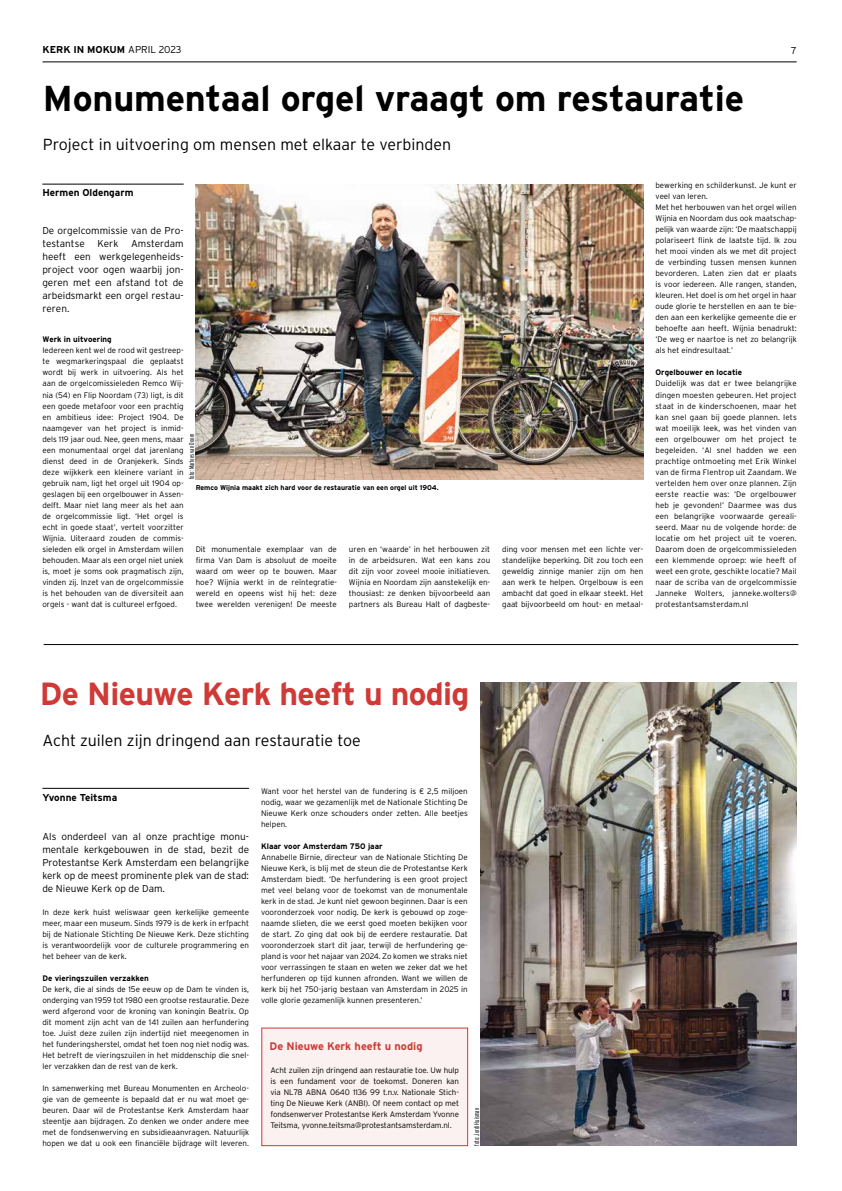
<style>
.page{position:relative;width:842px;height:1191px;background:#fff}
.page>*{position:absolute;margin:0;border:0;box-sizing:border-box;transform-origin:0 0}
.t1{font:700 36px "Interstate";letter-spacing:-.005em;color:#000}
.t2{font:700 32px "Interstate";letter-spacing:-.02em;color:#cf3a37}
.t3{font:300 16px "Interstate";color:#000}
.t4{font:700 11px "Interstate";color:#cf3a37}
.t5{font:300 10px/13px "Interstate";color:#000;text-align:justify}
.t6{font:700 10px "Interstate";color:#000}
.t7{font:300 8px/11px "Interstate";color:#000;text-align:justify}
.t8{font:700 8px "Interstate";color:#000}
.t9{font:700 7px "Interstate";color:#000}
.t10{font:300 7px "Interstate Compressed";color:#000}
.s1{font-weight:300}
</style>
<div class="page">
<div style="left:262px;top:1028px;width:206px;height:117px;background:#fbf1f1"></div>
<hr style="left:43px;top:62px;width:754px;height:1px;background:#000">
<img style="left:480px;top:682px;width:317px;height:463px">
<img style="left:196px;top:184px;width:447px;height:295px">
<hr style="left:42px;top:788px;width:207px;height:1px;background:#000">
<hr style="left:42px;top:184px;width:142px;height:1px;background:#000">
<hr style="left:44px;top:644px;width:754px;height:1px;background:#000">
<p class="t6" style="left:43px;top:44px;width:141px">KERK IN MOKUM <span class="s1">APRIL 2023</span></p>
<p class="t5" style="left:791px;top:43px;width:7px">7</p>
<h1 class="t1" style="left:43px;top:79px;width:703px">Monumentaal orgel vraagt om restauratie</h1>
<h3 class="t3" style="left:43px;top:135px;width:410px">Project in uitvoering om mensen met elkaar te verbinden</h3>
<p class="t6" style="left:42px;top:187px;width:93px">Hermen Oldengarm</p>
<p class="t5" style="left:42px;top:224px;width:143px">De orgelcommissie van de Pro&shy;testantse</p>
<p class="t5" style="left:42px;top:237px;width:143px;text-indent:89px">Amsterdam heeft een werkgelegenheids&shy;project voor ogen waarbij jon&shy;geren met een afstand tot de arbeidsmarkt een orgel restau&shy;reren.</p>
<p class="t8" style="left:42px;top:335px;width:71px">Werk in uitvoering</p>
<p class="t7" style="left:42px;top:345px;width:143px">Iedereen kent wel de rood wit gestreep&shy;te wegmarkeringspaal die geplaatst wordt bij werk in uitvoering. Als het aan de orgelcomissieleden Remco Wij&shy;nia (54) en Flip Noordam (73) ligt, is dit een goede metafoor voor een prachtig en ambitieus idee: Project 1904. De naamgever van het project is inmid&shy;dels 119 jaar oud. Nee, geen mens, maar een monumentaal orgel dat jarenlang dienst deed in de Oranjekerk. Sinds deze wijkkerk een kleinere variant in gebruik nam, ligt het orgel uit 1904 op&shy;geslagen bij een orgelbouwer in Assen&shy;delft. Maar niet lang meer als het aan de orgelcommissie ligt. ‘Het orgel is echt in goede staat’, vertelt voorzitter Wijnia. Uiteraard zouden de commis&shy;sieleden elk orgel in Amsterdam willen behouden. Maar als een orgel niet uniek is, moet je soms ook pragmatisch zijn, vinden zij. Inzet van de orgelcommissie is het behouden van de diversiteit aan orgels - want dat is cultureel erfgoed.</p>
<p class="t5" style="left:97px;top:237px;width:22px">Kerk</p>
<p class="t10" style="left:188px;top:479px;width:47px;rotate:-90deg">foto: Marloes van Doorn</p>
<p class="t9" style="left:196px;top:483px;width:244px">Remco Wijnia maakt zich hard voor de restauratie van een orgel uit 1904.</p>
<p class="t7" style="left:196px;top:543px;width:143px">Dit monumentale exemplaar van de firma Van Dam is absoluut de moeite waard om weer op te bouwen. Maar hoe? Wijnia werkt in de reïntegratie&shy;wereld en opeens wist hij het: deze twee werelden verenigen! De meeste</p>
<p class="t7" style="left:349px;top:543px;width:143px">uren en ‘waarde’ in het herbouwen zit in de arbeidsuren. Wat een kans zou dit zijn voor zoveel mooie initiatieven.<br>Wijnia en Noordam zijn aanstekelijk en&shy;thousiast: ze denken bijvoorbeeld aan partners als Bureau Halt of dagbeste-</p>
<p class="t7" style="left:502px;top:543px;width:143px">ding voor mensen met een lichte ver&shy;standelijke beperking. Dit zou toch een geweldig zinnige manier zijn om hen aan werk te helpen. Orgelbouw is een ambacht dat goed in elkaar steekt. Het gaat bijvoorbeeld om hout- en metaal-</p>
<p class="t7" style="left:655px;top:180px;width:143px;text-align:left">bewerking en schilderkunst. Je kunt er veel van leren.<br>Met het herbouwen van het orgel willen Wijnia en Noordam dus ook maatschap&shy;pelijk van waarde zijn: ‘De maatschappij polariseert flink de laatste tijd. Ik zou het mooi vinden als we met dit project de verbinding tussen mensen kunnen bevorderen. Laten zien dat er plaats is voor iedereen. Alle rangen, standen, kleuren. Het doel is om het orgel in haar oude glorie te herstellen en aan te bie&shy;den aan een kerkelijke gemeente die er behoefte aan heeft. Wijnia benadrukt: ‘De weg er naartoe is net zo belangrijk als het eindresultaat.’</p>
<p class="t8" style="left:655px;top:368px;width:88px">Orgelbouwer en locatie</p>
<p class="t7" style="left:655px;top:378px;width:143px">Duidelijk was dat er twee belangrijke dingen moesten gebeuren. Het project staat in de kinderschoenen, maar het kan snel gaan bij goede plannen. Iets wat moeilijk leek, was het vinden van een orgelbouwer om het project te begeleiden. ‘Al snel hadden we een prachtige ontmoeting met Erik Winkel van de firma Flentrop uit Zaandam. We vertelden hem over onze plannen. Zijn eerste reactie was: ‘De orgelbouwer heb je gevonden!’ Daarmee was dus een belangrijke voorwaarde gereali&shy;seerd. Maar nu de volgende horde: de locatie om het project uit te voeren.<br>Daarom doen de orgelcommissieleden een klemmende oproep: wie heeft of weet een grote, geschikte locatie? Mail naar de scriba van de orgelcommissie Janneke Wolters, janneke.wolters@ protestantsamsterdam.nl</p>
<h2 class="t2" style="left:40px;top:676px;width:431px">De Nieuwe Kerk heeft u nodig</h2>
<h3 class="t3" style="left:43px;top:731px;width:320px">Acht zuilen zijn dringend aan restauratie toe</h3>
<p class="t6" style="left:42px;top:791px;width:76px">Yvonne Teitsma</p>
<p class="t5" style="left:42px;top:829px;width:208px">Als onderdeel van al onze prachtige monu&shy;mentale kerkgebouwen in de stad, bezit de Protestantse Kerk Amsterdam een belangrijke kerk op de meest prominente plek van de stad: de Nieuwe Kerk op de Dam.</p>
<p class="t7" style="left:42px;top:906px;width:208px">In deze kerk huist weliswaar geen kerkelijke gemeente meer, maar een museum. Sinds 1979 is de kerk in erfpacht bij de Nationale Stichting De Nieuwe Kerk. Deze stichting is verantwoordelijk voor de culturele programmering en het beheer van de kerk.</p>
<p class="t8" style="left:42px;top:973px;width:108px">De vieringszuilen verzakken</p>
<p class="t7" style="left:42px;top:983px;width:208px">De kerk, die al sinds de 15e eeuw op de Dam te vinden is, onderging van 1959 tot 1980 een grootse restauratie. Deze werd afgerond voor de kroning van koningin Beatrix. Op dit moment zijn acht van de 141 zuilen aan herfundering toe. Juist deze zuilen zijn indertijd niet meegenomen in het funderingsherstel, omdat het toen nog niet nodig was.<br>Het betreft de vieringszuilen in het middenschip die snel&shy;ler verzakken dan de rest van de kerk.</p>
<p class="t7" style="left:42px;top:1082px;width:208px">In samenwerking met Bureau Monumenten en Archeolo&shy;gie van de gemeente is bepaald dat er nu wat moet ge&shy;beuren. Daar wil de Protestantse Kerk Amsterdam haar steentje aan bijdragen. Zo denken we onder andere mee met de fondsenwerving en subsidieaanvragen. Natuurlijk hopen we dat u ook een financiële bijdrage wilt leveren.</p>
<p class="t7" style="left:261px;top:785px;width:208px">Want voor het herstel van de fundering is € 2,5 miljoen nodig, waar we gezamenlijk met de Nationale Stichting De Nieuwe Kerk onze schouders onder zetten. Alle beetjes helpen.</p>
<p class="t8" style="left:261px;top:841px;width:123px">Klaar voor Amsterdam 750 jaar</p>
<p class="t7" style="left:261px;top:851px;width:208px">Annabelle Birnie, directeur van de Nationale Stichting De Nieuwe Kerk, is blij met de steun die de Protestantse Kerk Amsterdam biedt. ‘De herfundering is een groot project met veel belang voor de toekomst van de monumentale kerk in de stad. Je kunt niet gewoon beginnen. Daar is een vooronderzoek voor nodig. De kerk is gebouwd op zoge&shy;naamde slieten, die we eerst goed moeten bekijken voor de start. Zo ging dat ook bij de eerdere restauratie. Dat vooronderzoek start dit jaar, terwijl de herfundering ge&shy;pland is voor het najaar van 2024. Zo komen we straks niet voor verrassingen te staan en weten we zeker dat we het herfunderen op tijd kunnen afronden. Want we willen de kerk bij het 750-jarig bestaan van Amsterdam in 2025 in volle glorie gezamenlijk kunnen presenteren.’</p>
<h3 class="t4" style="left:270px;top:1040px;width:154px">De Nieuwe Kerk heeft u nodig</h3>
<p class="t7" style="left:270px;top:1064px;width:190px">Acht zuilen zijn dringend aan restauratie toe. Uw hulp is een fundament voor de toekomst. Doneren kan via NL78 ABNA 0640 1136 99 t.n.v. Nationale Stich&shy;ting De Nieuwe Kerk (ANBI). Of neem contact op met fondsenwerver Protestantse Kerk Amsterdam Yvonne Teitsma, yvonne.teitsma@protestantsamsterdam.nl.</p>
<p class="t10" style="left:473px;top:1145px;width:39px;rotate:-90deg">foto: Jordi Huisman</p>
</div>
